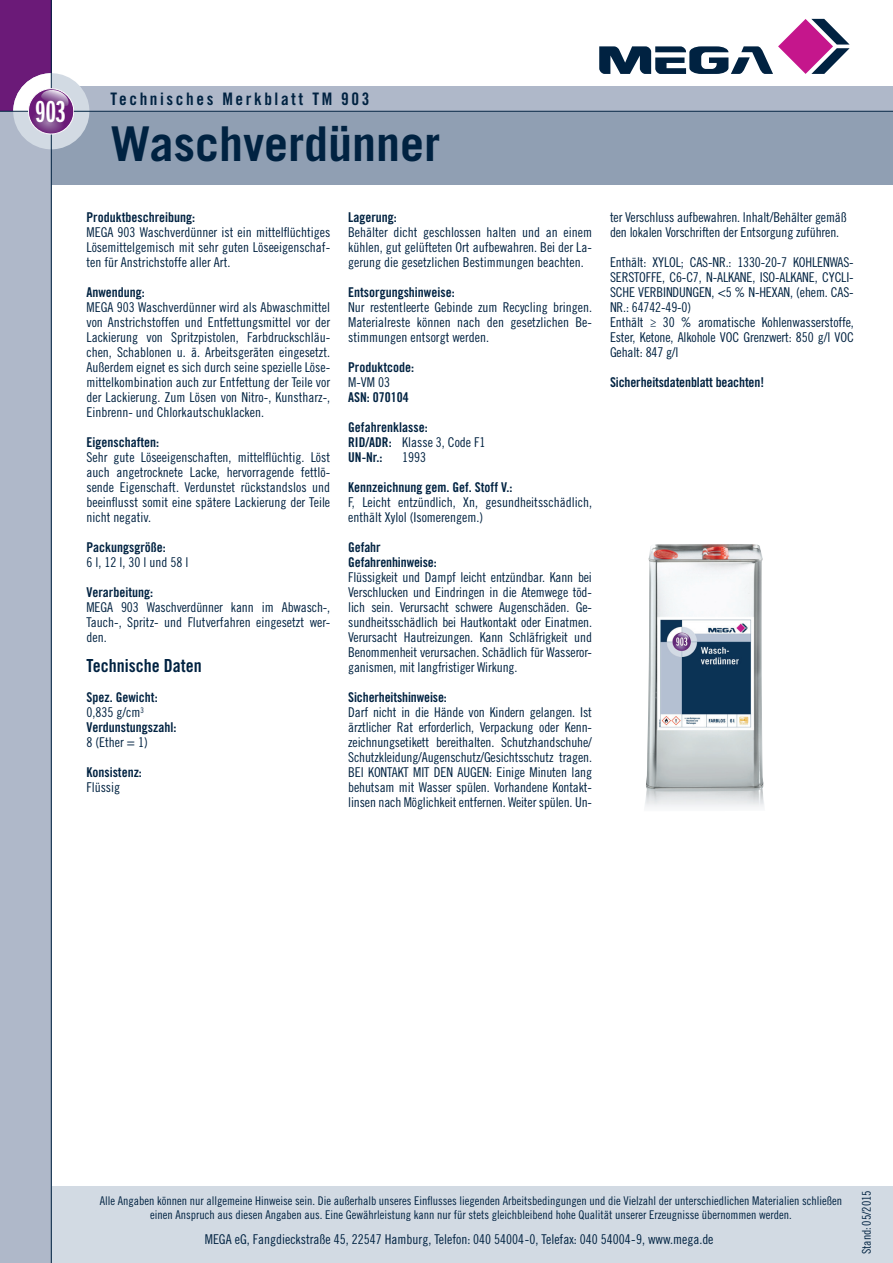
<style>
.page{position:relative;width:893px;height:1263px;background:#fff}
.page>*{position:absolute;margin:0;border:0;box-sizing:border-box;transform-origin:0 0}
.t1{font:700 48px "Trade Gothic LT Std";color:#002241}
.t2{font:31.5px "ITC Franklin Gothic Std Dm X Cp";color:#fff}
.t3{font:18px "Trade Gothic LT Std Bd Cn 20";color:#002241}
.t4{font:17.25px "Trade Gothic LT Std Bd Cn 20";letter-spacing:.15em;color:#002241}
.t5{font:13.5px/15px "Trade Gothic LT Std Cn 18";color:#002241;text-align:justify}
.t6{font:13.5px/15px "Trade Gothic LT Std Bd Cn 20";color:#002241}
.t7{font:12px/13.5px "Trade Gothic LT Std Cn 18";color:#002241;text-align:center}
.s1{font-family:"Trade Gothic LT Std Bd Cn 20"}
</style>
<div class="page">
<div style="left:0;top:1186px;width:893px;height:77px;background:#d2dae3"></div>
<svg style="left:599px;top:19px;width:251px;height:55px"></svg>
<div style="left:0;top:0;width:51px;height:111px;background:#6b1a78"></div>
<div style="left:0;top:111px;width:51px;height:1152px;background:#afb8c9"></div>
<div style="left:51px;top:111px;width:842px;height:74px;background:#909fb3"></div>
<div style="left:51px;top:86px;width:842px;height:25px;background:#afb8c9"></div>
<div style="left:13px;top:73px;width:76px;height:76px;background:#d2dae3;border-radius:50%"></div>
<svg style="left:13px;top:73px;width:38px;height:38px"></svg>
<hr style="left:0;top:111px;width:893px;height:1px;background:#002241">
<hr style="left:51px;top:0;width:1px;height:1263px;background:#002241">
<svg style="left:28px;top:88px;width:46px;height:46px"></svg>
<img style="left:646px;top:544px;width:117px;height:240px">
<img style="left:645px;top:784px;width:119px;height:23px">
<h2 class="t2" style="left:36px;top:94px;width:32px">903</h2>
<p class="t4" style="left:111px;top:88px;width:260px">Technisches Merkblatt TM 903</p>
<h1 class="t1" style="left:111px;top:115px;width:331px">Waschverdünner</h1>
<p class="t6" style="left:86px;top:210px;width:110px">Produktbeschreibung:</p>
<p class="t5" style="left:86px;top:225px;width:245px">MEGA 903 Waschverdünner ist ein mittelflüchtiges Lösemittelgemisch mit sehr guten Löseeigenschaf&shy;ten für Anstrichstoffe aller Art.</p>
<p class="t6" style="left:86px;top:285px;width:60px">Anwendung:</p>
<p class="t5" style="left:86px;top:300px;width:245px">MEGA 903 Waschverdünner wird als Abwaschmittel von Anstrichstoffen und Entfettungsmittel vor der Lackierung von Spritzpistolen, Farbdruckschläu&shy;chen, Schablonen u. ä. Arbeitsgeräten eingesetzt.<br>Außerdem eignet es sich durch seine spezielle Löse&shy;mittelkombination auch zur Entfettung der Teile vor der Lackierung. Zum Lösen von Nitro-, Kunstharz-, Einbrenn- und Chlorkautschuklacken.</p>
<p class="t6" style="left:86px;top:435px;width:74px">Eigenschaften:</p>
<p class="t5" style="left:86px;top:450px;width:245px">Sehr gute Löseeigenschaften, mittelflüchtig. Löst auch angetrocknete Lacke, hervorragende fettlö&shy;sende Eigenschaft. Verdunstet rückstandslos und beeinflusst somit eine spätere Lackierung der Teile nicht negativ.</p>
<p class="t6" style="left:86px;top:540px;width:81px">Packungsgröße:</p>
<p class="t5" style="left:86px;top:555px;width:103px">6 l, 12 l, 30 l und 58 l</p>
<p class="t6" style="left:86px;top:585px;width:68px">Verarbeitung:</p>
<p class="t5" style="left:86px;top:600px;width:245px">MEGA 903 Waschverdünner kann im Abwasch-, Tauch-, Spritz- und Flutverfahren eingesetzt wer&shy;den.</p>
<h3 class="t3" style="left:86px;top:655px;width:117px">Technische Daten</h3>
<p class="t6" style="left:86px;top:690px;width:73px">Spez. Gewicht:</p>
<p class="t5" style="left:86px;top:705px;width:59px">0,835 g/cm<sup>3</sup></p>
<p class="t6" style="left:86px;top:720px;width:91px">Verdunstungszahl:</p>
<p class="t5" style="left:86px;top:735px;width:63px">8 (Ether = 1)</p>
<p class="t6" style="left:86px;top:765px;width:57px">Konsistenz:</p>
<p class="t5" style="left:86px;top:780px;width:35px">Flüssig</p>
<p class="t6" style="left:348px;top:210px;width:50px">Lagerung:</p>
<p class="t5" style="left:348px;top:225px;width:245px">Behälter dicht geschlossen halten und an einem kühlen, gut gelüfteten Ort aufbewahren. Bei der La&shy;gerung die gesetzlichen Bestimmungen beachten.</p>
<p class="t6" style="left:348px;top:285px;width:108px">Entsorgungshinweise:</p>
<p class="t5" style="left:348px;top:300px;width:245px">Nur restentleerte Gebinde zum Recycling bringen.<br>Materialreste können nach den gesetzlichen Be&shy;stimmungen entsorgt werden.</p>
<p class="t6" style="left:348px;top:360px;width:67px">Produktcode:</p>
<p class="t5" style="left:348px;top:375px;width:43px">M-VM 03</p>
<p class="t6" style="left:348px;top:390px;width:62px">ASN: 070104</p>
<p class="t6" style="left:348px;top:420px;width:81px">Gefahrenklasse:</p>
<p class="t5" style="left:348px;top:435px;width:139px"><span class="s1">RID/ADR:</span> Klasse 3, Code F1</p>
<p class="t6" style="left:348px;top:450px;width:36px">UN-Nr.:</p>
<p class="t5" style="left:402px;top:450px;width:25px">1993</p>
<p class="t6" style="left:348px;top:480px;width:166px">Kennzeichnung gem. Gef. Stoff V.:</p>
<p class="t5" style="left:348px;top:495px;width:245px">F, Leicht entzündlich, Xn, gesundheitsschädlich, enthält Xylol (Isomerengem.)</p>
<p class="t6" style="left:348px;top:540px;width:90px">Gefahr<br>Gefahrenhinweise:</p>
<p class="t5" style="left:348px;top:570px;width:245px">Flüssigkeit und Dampf leicht entzündbar. Kann bei Verschlucken und Eindringen in die Atemwege töd&shy;lich sein. Verursacht schwere Augenschäden. Ge&shy;sundheitsschädlich bei Hautkontakt oder Einatmen.<br>Verursacht Hautreizungen. Kann Schläfrigkeit und Benommenheit verursachen. Schädlich für Wasseror&shy;ganismen, mit langfristiger Wirkung.</p>
<p class="t6" style="left:348px;top:690px;width:100px">Sicherheitshinweise:</p>
<p class="t5" style="left:348px;top:705px;width:245px">Darf nicht in die Hände von Kindern gelangen. Ist ärztlicher Rat erforderlich, Verpackung oder Kenn&shy;zeichnungsetikett bereithalten. Schutzhandschuhe/ Schutzkleidung/Augenschutz/Gesichtsschutz tragen.<br>BEl KONTAKT MIT DEN AUGEN: Einige Minuten lang behutsam mit Wasser spülen. Vorhandene Kontakt&shy;linsen nach Möglichkeit entfernen. Weiter spülen. Un-</p>
<p class="t5" style="left:610px;top:210px;width:238px">ter Verschluss aufbewahren. lnhalt/Behälter gemäß den lokalen Vorschriften der Entsorgung zuführen.</p>
<p class="t5" style="left:610px;top:255px;width:245px;text-align:left">Enthält: XYLOL; CAS-NR.: 1330-20-7 KOHLENWAS-SERSTOFFE, C6-C7, N-ALKANE, ISO-ALKANE, CYCLI-SCHE VERBINDUNGEN, &lt;5 % N-HEXAN, (ehem. CAS-NR.: 64742-49-0)<br>Enthält ≥ 30 % aromatische Kohlenwasserstoffe, Ester, Ketone, Alkohole VOC Grenzwert: 850 g/l VOC Gehalt: 847 g/l</p>
<p class="t6" style="left:610px;top:375px;width:156px">Sicherheitsdatenblatt beachten!</p>
<p class="t7" style="left:100px;top:1194px;width:744px">Alle Angaben können nur allgemeine Hinweise sein. Die außerhalb unseres Einflusses liegenden Arbeitsbedingungen und die Vielzahl der unterschiedlichen Materialien schließen einen Anspruch aus diesen Angaben aus. Eine Gewährleistung kann nur für stets gleichbleibend hohe Qualität unserer Erzeugnisse übernommen werden.</p>
<p class="t7" style="left:860px;top:1254px;width:66px;rotate:-90deg">Stand: 05/2015</p>
<p class="t5" style="left:205px;top:1232px;width:510px">MEGA eG, Fangdieckstraße 45, 22547 Hamburg, Telefon: 040 54004-0, Telefax: 040 54004-9, www.mega.de</p>
</div>
